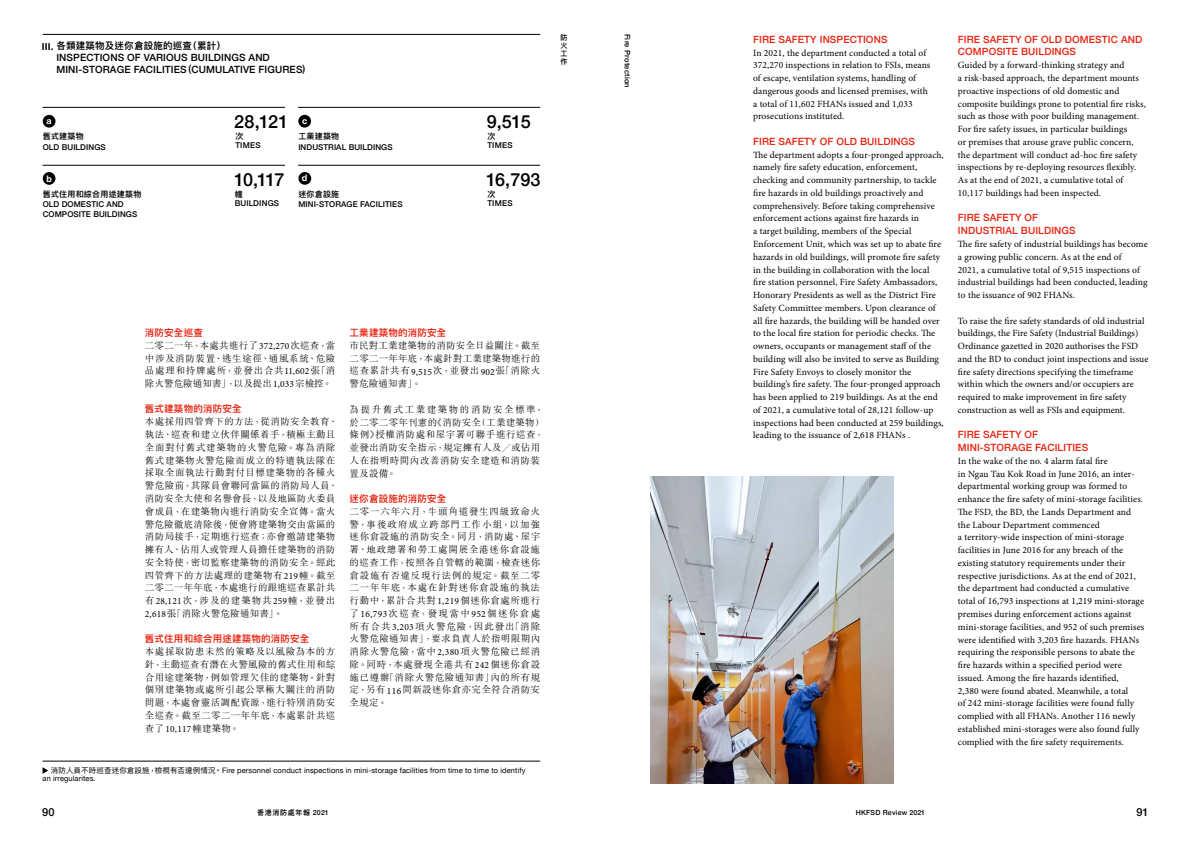
<style>
.page{position:relative;width:1191px;height:842px;background:#fff}
.page>*{position:absolute;margin:0;border:0;box-sizing:border-box;transform-origin:0 0}
.t1{font:500 18px "Helvetica Neue";letter-spacing:-.045em;color:#000}
.t2{font:500 11px "Helvetica Neue";color:#000}
.t3{font:500 10px/12.8px "Helvetica Neue";letter-spacing:.01em;color:#e72410}
.t4{font:500 10px/12px "Helvetica Neue";letter-spacing:.01em;color:#000}
.t5{font:9.5px/12.8px "Minion Pro";letter-spacing:.005em;color:#000}
.t6{font:300 9.5px/12.8px "M Sung HK";letter-spacing:.04em;color:#000;text-align:justify}
.t7{font:600 9.5px "Ping Fang HK";letter-spacing:.02em;color:#e72410}
.t8{font:600 9.5px "Ping Fang HK";letter-spacing:.02em;color:#000}
.t9{font:700 9px "Helvetica Neue";color:#fff}
.t10{font:500 8px/9.5px "Helvetica Neue";letter-spacing:.01em;color:#000}
.t11{font:600 8px "Ping Fang HK";letter-spacing:.03em;color:#000}
.t12{font:7.5px/8.5px "Helvetica Neue";letter-spacing:.015em;color:#000}
.t13{font:500 7.5px "Helvetica Neue";letter-spacing:.025em;color:#000}
.t14{font:600 7px/7.9px "Ping Fang HK";letter-spacing:.1em;color:#000;text-align:justify}
.t15{font:500 7px "Helvetica Neue";letter-spacing:.025em;color:#000}
.s1{font-family:"Helvetica Neue";font-weight:700}
.s2{font-family:"Minion Pro";font-weight:400}
.s3{font-family:"Adobe Song Std"}
.s4{font-family:"Ping Fang HK"}
.s5{font-family:"Helvetica Neue";font-weight:500}
</style>
<div class="page">
<img style="left:651px;top:477px;width:242px;height:306px">
<hr style="left:43px;top:34px;width:497px;height:1px;background:#000">
<hr style="left:43px;top:761px;width:497px;height:1px;background:#000">
<svg style="left:43px;top:767px;width:5px;height:7px"></svg>
<div style="left:43px;top:115px;width:12px;height:13px;background:#000;border-radius:50%"></div>
<hr style="left:43px;top:107px;width:242px;height:1px;background:#000">
<div style="left:43px;top:172px;width:12px;height:13px;background:#000;border-radius:50%"></div>
<hr style="left:43px;top:165px;width:242px;height:1px;background:#000">
<div style="left:298px;top:115px;width:13px;height:13px;background:#000;border-radius:50%"></div>
<hr style="left:298px;top:107px;width:242px;height:1px;background:#000">
<div style="left:298px;top:172px;width:13px;height:13px;background:#000;border-radius:50%"></div>
<hr style="left:298px;top:165px;width:242px;height:1px;background:#000">
<p class="t8" style="left:42px;top:40px;width:186px"><span class="s1">III.</span> 各類建築物及迷你倉設施的巡查（累計）</p>
<p class="t4" style="left:56px;top:51px;width:250px">INSPECTIONS OF VARIOUS BUILDINGS AND<br>MINI-STORAGE FACILITIES (CUMULATIVE FIGURES)</p>
<p class="t14" style="left:560px;top:33px;width:8px">防火工作</p>
<p class="t13" style="left:633px;top:34px;width:55px;rotate:90deg">Fire Protection</p>
<p class="t9" style="left:47px;top:113px;width:7px">a</p>
<p class="t11" style="left:43px;top:132px;width:42px">舊式建築物</p>
<p class="t9" style="left:47px;top:171px;width:7px">b</p>
<p class="t10" style="left:43px;top:141px;width:64px">OLD BUILDINGS</p>
<p class="t11" style="left:43px;top:190px;width:100px">舊式住用和綜合用途建築物</p>
<h1 class="t1" style="left:234px;top:107px;width:56px">28,121</h1>
<p class="t11" style="left:235px;top:131px;width:9px">次</p>
<p class="t10" style="left:235px;top:140px;width:27px">TIMES</p>
<h1 class="t1" style="left:234px;top:165px;width:52px">10,117</h1>
<p class="t11" style="left:235px;top:189px;width:9px">幢</p>
<p class="t9" style="left:302px;top:113px;width:7px">c</p>
<p class="t11" style="left:298px;top:132px;width:42px">工業建築物</p>
<p class="t9" style="left:302px;top:171px;width:7px">d</p>
<p class="t10" style="left:298px;top:141px;width:96px">INDUSTRIAL BUILDINGS</p>
<p class="t11" style="left:298px;top:190px;width:42px">迷你倉設施</p>
<h1 class="t1" style="left:487px;top:107px;width:45px">9,515</h1>
<p class="t11" style="left:487px;top:131px;width:9px">次</p>
<p class="t10" style="left:487px;top:140px;width:27px">TIMES</p>
<h1 class="t1" style="left:486px;top:165px;width:56px">16,793</h1>
<p class="t11" style="left:487px;top:189px;width:9px">次</p>
<p class="t10" style="left:43px;top:199px;width:96px">OLD DOMESTIC AND<br>COMPOSITE BUILDINGS</p>
<p class="t10" style="left:235px;top:198px;width:46px">BUILDINGS</p>
<p class="t10" style="left:298px;top:199px;width:106px">MINI-STORAGE FACILITIES</p>
<p class="t10" style="left:487px;top:198px;width:27px">TIMES</p>
<p class="t7" style="left:145px;top:327px;width:59px">消防安全巡查</p>
<p class="t6" style="left:145px;top:338px;width:192px">二零二一年，本處共進行了<span class="s2">372,270</span>次巡查，當中涉及消防裝置、逃生途徑、通風系統、危險品處理和持牌處所，並發出合共<span class="s2">11,602</span>張「消除火警危險通知書」，以及提出<span class="s2">1,033</span>宗檢控。</p>
<p class="t7" style="left:145px;top:403px;width:98px">舊式建築物的消防安全</p>
<p class="t6" style="left:145px;top:415px;width:194px;text-align:left">本處採用四管齊下的方法，從消防安全教育、執法、巡查和建立伙伴關係着手，積極主動且全面對付舊式建築物的火警危險。專為消除舊式建築物火警危險而成立的特遣執法隊在採取全面執法行動對付目標建築物的各種火警危險前，其隊員會聯同當區的消防局人員、消防安全大使和名譽會長，以及地區防火委員會成員，在建築物內進行消防安全宣傳。當火警危險徹底清除後，便會將建築物交由當區的消防局接手，定期進行巡查；亦會邀請建築物擁有人、佔用人或管理人員擔任建築物的消防安全特使，密切監察建築物的消防安全。經此四管齊下的方法處理的建築物有<span class="s2">219</span>幢。截至二零二一年年底，本處進行的跟進巡查累計共有<span class="s2">28,121</span>次，涉及的建築物共<span class="s2">259</span>幢，並發出<br><span class="s2">2,618</span>張「消除火警危險通知書」。</p>
<p class="t7" style="left:145px;top:633px;width:166px">舊式住用和綜合用途建築物的消防安全</p>
<p class="t6" style="left:145px;top:645px;width:192px">本處採取防患未然的策略及以風險為本的方針，主動巡查有潛在火警風險的舊式住用和綜合用途建築物，例如管理欠佳的建築物。針對個別建築物或處所引起公眾極大關注的消防問題，本處會靈活調配資源，進行特別消防安全巡查。截至二零二一年年底，本處累計共巡查了<span class="s2">10,117</span>幢建築物。</p>
<p class="t7" style="left:350px;top:327px;width:98px">工業建築物的消防安全</p>
<p class="t6" style="left:350px;top:338px;width:192px">市民對工業建築物的消防安全日益關注。截至二零二一年年底，本處針對工業建築物進行的巡查累計共有<span class="s2">9,515</span>次，並發出<span class="s2">902</span>張「消除火警危險通知書」。</p>
<p class="t6" style="left:350px;top:402px;width:196px;text-align:left">為提升舊式工業建築物的消防安全標準，於二零二零年刊憲的《消防安全（工業建築物）條例》授權消防處和屋宇署可聯手進行巡查，並發出消防安全指示，規定擁有人及<span class="s3">／</span>或佔用人在指明時間內改善消防安全建造和消防裝置及設備。</p>
<p class="t7" style="left:350px;top:492px;width:98px">迷你倉設施的消防安全</p>
<p class="t6" style="left:350px;top:504px;width:192px">二零一六年六月，牛頭角道發生四級致命火警，事後政府成立跨部門工作小組，以加強迷你倉設施的消防安全。同月，消防處、屋宇署、地政總署和勞工處開展全港迷你倉設施的巡查工作，按照各自管轄的範圍，檢查迷你倉設施有否違反現行法例的規定。截至二零二一年年底，本處在針對迷你倉設施的執法行動中，累計合共對<span class="s2">1,219</span>個迷你倉處所進行了<span class="s2">16,793</span>次巡查，發現當中<span class="s2">952</span>個迷你倉處所有合共<span class="s2">3,203</span>項火警危險，因此發出「消除火警危險通知書」，要求負責人於指明限期內消除火警危險，當中<span class="s2">2,380</span>項火警危險已經消除。同時，本處發現全港共有<span class="s2">242</span>個迷你倉設施已遵辦「消除火警危險通知書」內的所有規定，另有<span class="s2">116</span>間新設迷你倉亦完全符合消防安全規定。</p>
<p class="t12" style="left:43px;top:766px;width:484px;text-indent:8px"><span class="s4">消防人員不時巡查迷你倉設施，檢視有否違例情況。</span>Fire personnel conduct inspections in mini-storage facilities from time to time to identify an irregularites.</p>
<p class="t3" style="left:753px;top:32px;width:136px">FIRE SAFETY INSPECTIONS</p>
<p class="t5" style="left:753px;top:46px;width:179px">In 2021, the department conducted a total of 372,270 inspections in relation to FSIs, means of escape, ventilation systems, handling of dangerous goods and licensed premises, with a total of 11,602 FHANs issued and 1,033 prosecutions instituted.</p>
<p class="t3" style="left:753px;top:134px;width:163px">FIRE SAFETY OF OLD BUILDINGS</p>
<p class="t5" style="left:753px;top:148px;width:192px">The department adopts a four-pronged approach, namely fire safety education, enforcement, checking and community partnership, to tackle fire hazards in old buildings proactively and comprehensively. Before taking comprehensive enforcement actions against fire hazards in<br>a target building, members of the Special Enforcement Unit, which was set up to abate fire hazards in old buildings, will promote fire safety in the building in collaboration with the local fire station personnel, Fire Safety Ambassadors, Honorary Presidents as well as the District Fire Safety Committee members. Upon clearance of all fire hazards, the building will be handed over to the local fire station for periodic checks. The owners, occupants or management staff of the building will also be invited to serve as Building Fire Safety Envoys to closely monitor the building’s fire safety. The four-pronged approach has been applied to 219 buildings. As at the end of 2021, a cumulative total of 28,121 follow-up inspections had been conducted at 259 buildings, leading to the issuance of 2,618 FHANs .</p>
<p class="t3" style="left:958px;top:32px;width:186px">FIRE SAFETY OF OLD DOMESTIC AND<br>COMPOSITE BUILDINGS</p>
<p class="t5" style="left:958px;top:59px;width:190px">Guided by a forward-thinking strategy and<br>a risk-based approach, the department mounts proactive inspections of old domestic and composite buildings prone to potential fire risks, such as those with poor building management.<br>For fire safety issues, in particular buildings<br>or premises that arouse grave public concern, the department will conduct ad-hoc fire safety inspections by re-deploying resources flexibly.<br>As at the end of 2021, a cumulative total of 10,117 buildings had been inspected.</p>
<p class="t3" style="left:958px;top:210px;width:119px">FIRE SAFETY OF<br>INDUSTRIAL BUILDINGS</p>
<p class="t5" style="left:958px;top:238px;width:191px">The fire safety of industrial buildings has become a growing public concern. As at the end of<br>2021, a cumulative total of 9,515 inspections of industrial buildings had been conducted, leading to the issuance of 902 FHANs.</p>
<p class="t5" style="left:958px;top:314px;width:192px">To raise the fire safety standards of old industrial buildings, the Fire Safety (Industrial Buildings)<br>Ordinance gazetted in 2020 authorises the FSD and the BD to conduct joint inspections and issue fire safety directions specifying the timeframe within which the owners and/or occupiers are required to make improvement in fire safety construction as well as FSIs and equipment.</p>
<p class="t3" style="left:958px;top:427px;width:132px">FIRE SAFETY OF<br>MINI-STORAGE FACILITIES</p>
<p class="t5" style="left:958px;top:454px;width:188px">In the wake of the no. 4 alarm fatal fire<br>in Ngau Tau Kok Road in June 2016, an inter&shy;departmental working group was formed to enhance the fire safety of mini-storage facilities.<br>The FSD, the BD, the Lands Department and the Labour Department commenced<br>a territory-wide inspection of mini-storage facilities in June 2016 for any breach of the existing statutory requirements under their respective jurisdictions. As at the end of 2021, the department had conducted a cumulative total of 16,793 inspections at 1,219 mini-storage premises during enforcement actions against mini-storage facilities, and 952 of such premises were identified with 3,203 fire hazards. FHANs requiring the responsible persons to abate the fire hazards within a specified period were issued. Among the fire hazards identified,<br>2,380 were found abated. Meanwhile, a total<br>of 242 mini-storage facilities were found fully complied with all FHANs. Another 116 newly established mini-storages were also found fully complied with the fire safety requirements.</p>
<p class="t2" style="left:42px;top:803px;width:14px">90</p>
<p class="t14" style="left:257px;top:808px;width:73px">香港消防處年報 <span class="s5">2021</span></p>
<p class="t15" style="left:855px;top:807px;width:71px">HKFSD Review 2021</p>
<p class="t2" style="left:1136px;top:803px;width:14px">91</p>
</div>
